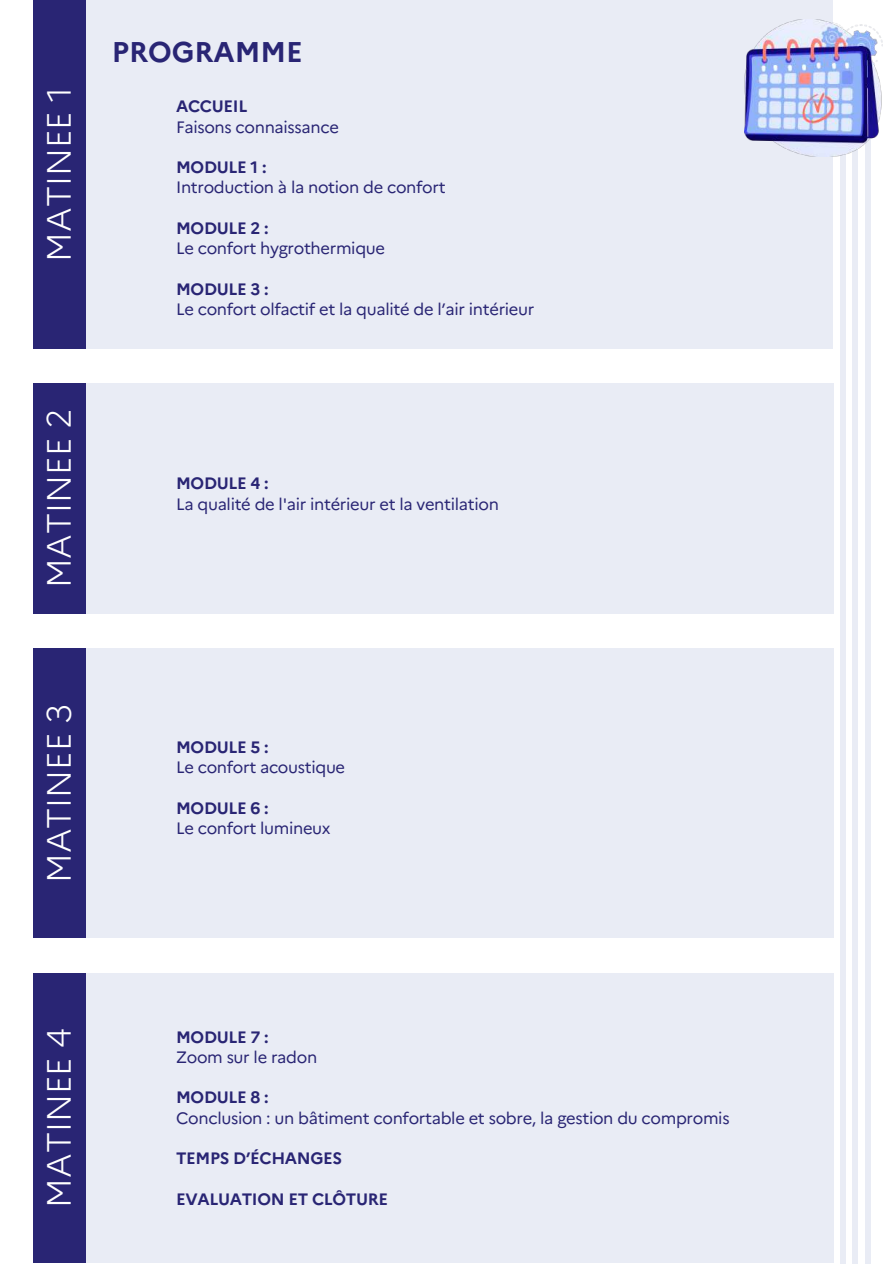
<style>
.page{position:relative;width:894px;height:1264px;background:#fff}
.page>*{position:absolute;margin:0;border:0;box-sizing:border-box;transform-origin:0 0}
.t1{font:300 33.6px "Marianne";color:#fff}
.t2{font:700 28.5px "Marianne";color:#292574}
.t3{font:16.5px "Marianne";letter-spacing:-.02em;color:#292574}
.t4{font:700 16.5px "Marianne";letter-spacing:-.02em;color:#292574}
</style>
<div class="page">
<div style="left:85px;top:0;width:747px;height:348px;background:#e9ecf5"></div>
<div style="left:33px;top:0;width:52px;height:348px;background:#292574"></div>
<div style="left:839px;top:77px;width:6px;height:1186px;background:#e9ecf5"></div>
<div style="left:852px;top:77px;width:5px;height:1186px;background:#e9ecf5"></div>
<div style="left:864px;top:77px;width:6px;height:1186px;background:#e9ecf5"></div>
<img style="left:744px;top:20px;width:137px;height:136px">
<div style="left:85px;top:383px;width:748px;height:230px;background:#e9ecf5"></div>
<div style="left:33px;top:383px;width:52px;height:230px;background:#292574"></div>
<div style="left:85px;top:648px;width:748px;height:289px;background:#e9ecf5"></div>
<div style="left:33px;top:648px;width:52px;height:289px;background:#292574"></div>
<div style="left:85px;top:973px;width:748px;height:289px;background:#e9ecf5"></div>
<div style="left:33px;top:973px;width:52px;height:289px;background:#292574"></div>
<h1 class="t1" style="left:38px;top:262px;width:176px;rotate:-90deg">MATINEE 1</h1>
<h1 class="t1" style="left:38px;top:588px;width:181px;rotate:-90deg">MATINEE 2</h1>
<h2 class="t2" style="left:112px;top:35px;width:192px">PROGRAMME</h2>
<p class="t4" style="left:176px;top:96px;width:73px">ACCUEIL</p>
<p class="t3" style="left:176px;top:117px;width:164px">Faisons connaissance</p>
<p class="t4" style="left:176px;top:157px;width:92px">MODULE 1 :</p>
<p class="t3" style="left:176px;top:177px;width:271px">Introduction à la notion de confort</p>
<p class="t4" style="left:176px;top:218px;width:94px">MODULE 2 :</p>
<p class="t3" style="left:176px;top:238px;width:210px">Le confort hygrothermique</p>
<p class="t4" style="left:176px;top:279px;width:94px">MODULE 3 :</p>
<p class="t3" style="left:176px;top:299px;width:360px">Le confort olfactif et la qualité de l’air intérieur</p>
<p class="t4" style="left:176px;top:473px;width:94px">MODULE 4 :</p>
<p class="t3" style="left:176px;top:493px;width:324px">La qualité de l'air intérieur et la ventilation</p>
<h1 class="t1" style="left:38px;top:883px;width:181px;rotate:-90deg">MATINEE 3</h1>
<p class="t4" style="left:176px;top:737px;width:94px">MODULE 5 :</p>
<p class="t3" style="left:176px;top:757px;width:170px">Le confort acoustique</p>
<p class="t4" style="left:176px;top:797px;width:94px">MODULE 6 :</p>
<p class="t3" style="left:176px;top:818px;width:156px">Le confort lumineux</p>
<h1 class="t1" style="left:38px;top:1207px;width:181px;rotate:-90deg">MATINEE 4</h1>
<p class="t4" style="left:176px;top:1026px;width:94px">MODULE 7 :</p>
<p class="t3" style="left:176px;top:1046px;width:143px">Zoom sur le radon</p>
<p class="t4" style="left:176px;top:1087px;width:94px">MODULE 8 :</p>
<p class="t3" style="left:176px;top:1107px;width:555px">Conclusion : un bâtiment confortable et sobre, la gestion du compromis</p>
<p class="t4" style="left:176px;top:1148px;width:168px">TEMPS D’ÉCHANGES</p>
<p class="t4" style="left:176px;top:1188px;width:213px">EVALUATION ET CLÔTURE</p>
</div>
